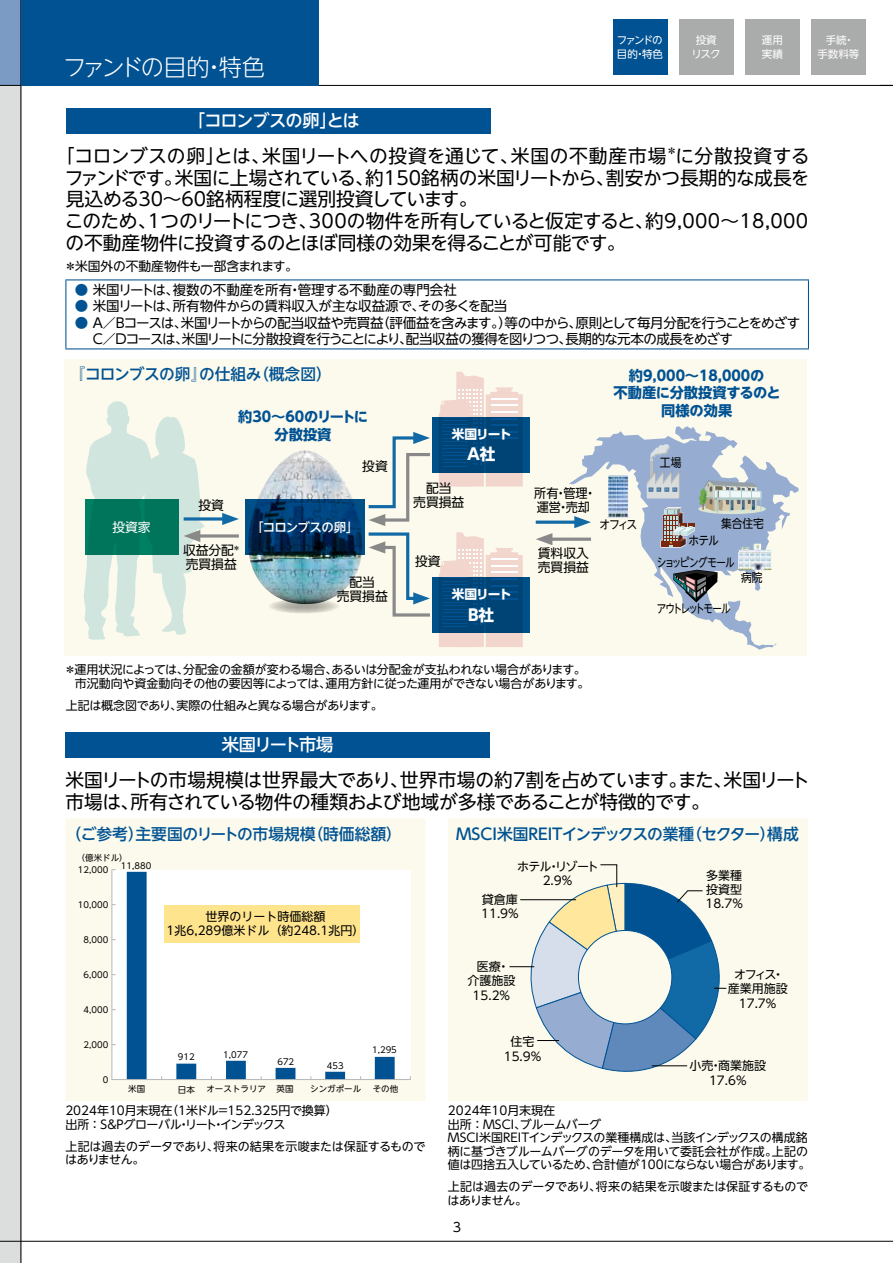
<style>
.page{position:relative;width:893px;height:1263px;background:#fff}
.page>*{position:absolute;margin:0;border:0;box-sizing:border-box;transform-origin:0 0}
.t1{font:300 23.25px "UD Shin Go NT Pro";letter-spacing:-.11em;color:#fff}
.t2{font:18.75px/21.8px "UD Shin Go NT Pro";letter-spacing:-.02em;color:#000}
.t3{font:500 17.25px "UD Shin Go NT Pro";letter-spacing:-.075em;color:#fff}
.t4{font:500 17.25px "UD Shin Go NT Pro";letter-spacing:-.1em;color:#fff}
.t5{font:500 15.75px "UD Shin Go NT Pro";letter-spacing:-.01em;color:#005293}
.t6{font:700 15.75px "UD Shin Go Pro";color:#fff}
.t7{font:700 14.25px/17.7px "UD Shin Go NT Pro";color:#005293;text-align:center}
.t8{font:13.5px/16.5px "UD Shin Go NT Pro";letter-spacing:-.075em;color:#000}
.t9{font:13.5px "UD Shin Go NT Pro";letter-spacing:-.015em;color:#000}
.t10{font:12.75px/14px "UD Shin Go NT Pro";color:#000}
.t11{font:12.75px/14px "UD Shin Go NT Pro";color:#000;scale:.95 1}
.t12{font:700 12.75px "UD Shin Go Pro";letter-spacing:-.08em;color:#fff}
.t13{font:12.75px "UD Shin Go NT Pro";color:#fff}
.t14{font:500 12.45px "UD Shin Go NT Pro";letter-spacing:-.055em;color:#fff}
.t15{font:12px/13.5px "UD Shin Go NT Pro";letter-spacing:-.015em;color:#000;text-align:center}
.t16{font:12px "UD Shin Go NT Pro";letter-spacing:-.015em;color:#000;scale:.9 1}
.t17{font:12px "UD Shin Go NT Pro";letter-spacing:-.155em;color:#000;scale:.8 1}
.t18{font:12px "UD Shin Go NT Pro";letter-spacing:-.07em;color:#000;scale:.8 1}
.t19{font:10.5px/13.5px "UD Shin Go NT Pro";color:#fff;text-align:center}
.t20{font:10.5px/13.5px "UD Shin Go NT Pro";letter-spacing:-.135em;color:#fff}
.t21{font:8.55px "UD Shin Go NT Pro";color:#000}
.s1{color:#005293}
</style>
<div class="page">
<div style="left:0;top:85px;width:21px;height:1178px;background:#dcdddd"></div>
<div style="left:0;top:0;width:21px;height:85px;background:#7b9bc5"></div>
<hr style="left:0;top:1241px;width:893px;height:1px;background:#000">
<hr style="left:0;top:85px;width:893px;height:1px;background:#000">
<hr style="left:21px;top:0;width:1px;height:1263px;background:#000">
<div style="left:21px;top:0;width:298px;height:85px;background:#005293"></div>
<hr style="left:892px;top:0;width:1px;height:85px;background:#005293">
<div style="left:65px;top:732px;width:425px;height:25px;background:#005293"></div>
<div style="left:65px;top:818px;width:743px;height:283px;background:#fcfaec"></div>
<div style="left:112px;top:870px;width:299px;height:209px;background:#fff"></div>
<svg style="left:127px;top:872px;width:268px;height:207px"></svg>
<hr style="left:112px;top:870px;width:1px;height:209px;background:#b5b6b6">
<hr style="left:112px;top:1079px;width:298px;height:1px;background:#b5b6b6">
<div style="left:164px;top:906px;width:195px;height:37px;background:#fee48d"></div>
<svg style="left:509px;top:864px;width:217px;height:213px;background:#b8cad1"></svg>
<hr style="left:520px;top:899px;width:56px;height:1px;background:#000">
<hr style="left:65px;top:279px;width:744px;height:1px;background:#005293">
<hr style="left:65px;top:280px;width:1px;height:68px;background:#005293">
<hr style="left:808px;top:280px;width:1px;height:68px;background:#005293">
<hr style="left:65px;top:348px;width:744px;height:1px;background:#005293">
<div style="left:66px;top:108px;width:424px;height:26px;background:#005293"></div>
<div style="left:65px;top:359px;width:742px;height:297px;background:#fcfaec"></div>
<img style="left:247px;top:450px;width:116px;height:151px">
<svg style="left:268px;top:599px;width:72px;height:15px"></svg>
<svg style="left:245px;top:500px;width:119px;height:55px;background:#003260"></svg>
<svg style="left:439px;top:372px;width:84px;height:114px"></svg>
<svg style="left:432px;top:417px;width:98px;height:55px;background:#00477c"></svg>
<svg style="left:439px;top:532px;width:84px;height:115px"></svg>
<svg style="left:432px;top:578px;width:98px;height:55px;background:#00477c"></svg>
<svg style="left:205px;top:517px;width:17px;height:4px"></svg>
<svg style="left:222px;top:513px;width:17px;height:12px"></svg>
<svg style="left:205px;top:534px;width:34px;height:4px"></svg>
<svg style="left:84px;top:401px;width:121px;height:239px"></svg>
<hr style="left:536px;top:521px;width:44px;height:3px;background:#116aa5">
<hr style="left:546px;top:538px;width:45px;height:3px;background:#898989">
<svg style="left:536px;top:533px;width:16px;height:12px"></svg>
<svg style="left:368px;top:432px;width:65px;height:186px"></svg>
<svg style="left:569px;top:426px;width:230px;height:224px"></svg>
<img style="left:607px;top:475px;width:23px;height:43px">
<hr style="left:650px;top:459px;width:3px;height:19px;background:#babdbd">
<svg style="left:650px;top:444px;width:20px;height:17px"></svg>
<svg style="left:646px;top:471px;width:120px;height:77px;background:#a3b1c3"></svg>
<img style="left:738px;top:544px;width:34px;height:26px">
<svg style="left:673px;top:570px;width:44px;height:32px"></svg>
<div style="left:811px;top:19px;width:54px;height:55px;background:#aaabab"></div>
<div style="left:745px;top:19px;width:54px;height:55px;background:#aaabab"></div>
<div style="left:679px;top:19px;width:54px;height:55px;background:#aaabab"></div>
<div style="left:613px;top:19px;width:54px;height:55px;background:#005293"></div>
<h1 class="t1" style="left:63px;top:48px;width:204px">ファンドの目的・特色</h1>
<p class="t20" style="left:617px;top:33px;width:48px">ファンドの目的・特色</p>
<p class="t19" style="left:691px;top:33px;width:31px">投資リスク</p>
<p class="t19" style="left:762px;top:33px;width:22px;text-align:left">運用実績</p>
<p class="t19" style="left:817px;top:33px;width:43px">手続・<br>手数料等</p>
<h3 class="t3" style="left:188px;top:107px;width:173px">「コロンブスの卵」とは</h3>
<h2 class="t2" style="left:65px;top:144px;width:746px;text-indent:-9px">「コロンブスの卵」とは、米国リートへの投資を通じて、米国の不動産市場<sup>＊</sup>に分散投資するファンドです。米国に上場されている、約150銘柄の米国リートから、割安かつ長期的な成長を見込める30～60銘柄程度に選別投資しています。<br>このため、1つのリートにつき、300の物件を所有していると仮定すると、約9,000～18,000の不動産物件に投資するのとほぼ同様の効果を得ることが可能です。</h2>
<p class="t10" style="left:64px;top:259px;width:235px">＊米国外の不動産物件も一部含まれます。</p>
<p class="t9" style="left:75px;top:279px;width:384px"><span class="s1">●</span> 米国リートは、複数の不動産を所有・管理する不動産の専門会社</p>
<p class="t9" style="left:75px;top:295px;width:434px"><span class="s1">●</span> 米国リートは、所有物件からの賃料収入が主な収益源で、その多くを配当</p>
<p class="t8" style="left:93px;top:314px;width:709px;text-indent:-18px"><span class="s1">●</span> A／Bコースは、米国リートからの配当収益や売買益（評価益を含みます。）等の中から、原則として毎月分配を行うことをめざす<br>C／Dコースは、米国リートに分散投資を行うことにより、配当収益の獲得を図りつつ、長期的な元本の成長をめざす</p>
<h3 class="t5" style="left:69px;top:361px;width:264px">『コロンブスの卵』の仕組み（概念図）</h3>
<p class="t7" style="left:238px;top:408px;width:131px">約30〜60のリートに分散投資</p>
<p class="t10" style="left:362px;top:459px;width:27px">投資</p>
<p class="t12" style="left:452px;top:423px;width:61px">米国リート</p>
<h3 class="t6" style="left:467px;top:441px;width:30px">A社</h3>
<p class="t10" style="left:413px;top:481px;width:52px;text-align:center">配当<br>売買損益</p>
<p class="t10" style="left:199px;top:498px;width:27px">投資</p>
<p class="t11" style="left:534px;top:486px;width:67px">所有・管理・運営・売却</p>
<p class="t13" style="left:112px;top:517px;width:40px">投資家</p>
<p class="t14" style="left:251px;top:517px;width:109px">「コロンブスの卵」</p>
<p class="t10" style="left:183px;top:542px;width:59px">収益分配<sup>＊</sup>売買損益</p>
<p class="t10" style="left:538px;top:546px;width:52px">賃料収入売買損益</p>
<p class="t10" style="left:415px;top:554px;width:27px">投資</p>
<p class="t10" style="left:337px;top:574px;width:53px;text-align:center">配当<br>売買損益</p>
<p class="t12" style="left:452px;top:584px;width:61px">米国リート</p>
<h3 class="t6" style="left:468px;top:602px;width:28px">B社</h3>
<p class="t7" style="left:613px;top:366px;width:169px">約9,000～18,000の<br>不動産に分散投資するのと同様の効果</p>
<p class="t16" style="left:660px;top:453px;width:25px">工場</p>
<p class="t16" style="left:599px;top:515px;width:44px">オフィス</p>
<p class="t16" style="left:721px;top:513px;width:49px">集合住宅</p>
<p class="t16" style="left:688px;top:531px;width:36px">ホテル</p>
<p class="t18" style="left:657px;top:553px;width:99px">ショッピングモール</p>
<p class="t17" style="left:657px;top:599px;width:94px">アウトレットモール</p>
<p class="t16" style="left:741px;top:568px;width:25px">病院</p>
<p class="t15" style="left:64px;top:662px;width:527px;text-align:right">＊運用状況によっては、分配金の金額が変わる場合、あるいは分配金が支払われない場合があります。市況動向や資金動向その他の要因等によっては、運用方針に従った運用ができない場合があります。</p>
<p class="t15" style="left:66px;top:698px;width:318px">上記は概念図であり、実際の仕組みと異なる場合があります。</p>
<h3 class="t4" style="left:222px;top:731px;width:113px">米国リート市場</h3>
<h2 class="t2" style="left:65px;top:768px;width:746px">米国リートの市場規模は世界最大であり、世界市場の約7割を占めています。また、米国リート市場は、所有されている物件の種類および地域が多様であることが特徴的です。</h2>
<h3 class="t5" style="left:65px;top:822px;width:338px">（ご参考）主要国のリートの市場規模（時価総額）</h3>
<h3 class="t5" style="left:456px;top:822px;width:344px">MSCI米国REITインデックスの業種（セクター）構成</h3>
<p class="t21" style="left:121px;top:858px;width:32px">11,880</p>
<p class="t21" style="left:77px;top:850px;width:53px">（億米ドル）</p>
<p class="t15" style="left:517px;top:858px;width:83px;line-height:14.4px">ホテル・リゾート<br>2.9%</p>
<p class="t15" style="left:481px;top:892px;width:39px;line-height:14.2px;text-align:left">貸倉庫<br>11.9%</p>
<p class="t21" style="left:78px;top:863px;width:32px">12,000</p>
<p class="t21" style="left:78px;top:898px;width:32px">10,000</p>
<p class="t21" style="left:83px;top:933px;width:26px">8,000</p>
<p class="t21" style="left:83px;top:968px;width:26px">6,000</p>
<p class="t15" style="left:705px;top:868px;width:39px;line-height:14.2px;text-align:justify">多業種投資型18.7%</p>
<p class="t15" style="left:167px;top:909px;width:199px;line-height:14.4px">世界のリート時価総額<br>1兆6,289億米ドル（約248.1兆円）</p>
<p class="t15" style="left:467px;top:959px;width:49px;line-height:14.2px">医療・<br>介護施設<br>15.2%</p>
<p class="t15" style="left:728px;top:967px;width:62px;line-height:14.4px">オフィス・産業用施設<br>17.7%</p>
<p class="t21" style="left:83px;top:1003px;width:26px">4,000</p>
<p class="t21" style="left:83px;top:1038px;width:26px">2,000</p>
<p class="t21" style="left:103px;top:1073px;width:7px">0</p>
<p class="t21" style="left:178px;top:1050px;width:18px">912</p>
<p class="t21" style="left:223px;top:1047px;width:26px">1,077</p>
<p class="t21" style="left:277px;top:1055px;width:18px">672</p>
<p class="t21" style="left:327px;top:1059px;width:18px">453</p>
<p class="t21" style="left:372px;top:1043px;width:26px">1,295</p>
<p class="t21" style="left:128px;top:1082px;width:19px">米国</p>
<p class="t21" style="left:178px;top:1082px;width:19px">日本</p>
<p class="t21" style="left:206px;top:1082px;width:89px">オーストラリア 英国</p>
<p class="t21" style="left:310px;top:1082px;width:53px">シンガポール</p>
<p class="t21" style="left:373px;top:1082px;width:27px">その他</p>
<p class="t15" style="left:65px;top:1104px;width:274px;text-align:left">2024年10月末現在（1米ドル＝152.325円で換算）出所 ：S&amp;Pグローバル・リート・インデックス</p>
<p class="t15" style="left:65px;top:1139px;width:362px;text-align:left">上記は過去のデータであり、将来の結果を示唆または保証するものではありません。</p>
<p class="t15" style="left:504px;top:1034px;width:39px;line-height:14.2px">住宅<br>15.9%</p>
<p class="t15" style="left:689px;top:1058px;width:78px;line-height:14.4px">小売・商業施設<br>17.6%</p>
<p class="t15" style="left:448px;top:1104px;width:364px;text-align:left">2024年10月末現在<br>出所 ：MSCI、ブルームバーグ<br>MSCI米国REITインデックスの業種構成は、当該インデックスの構成銘柄に基づきブルームバーグのデータを用いて委託会社が作成。上記の値は四捨五入しているため、合計値が100にならない場合があります。</p>
<p class="t15" style="left:448px;top:1180px;width:362px;text-align:left">上記は過去のデータであり、将来の結果を示唆または保証するものではありません。</p>
<p class="t10" style="left:453px;top:1219px;width:10px">3</p>
</div>
